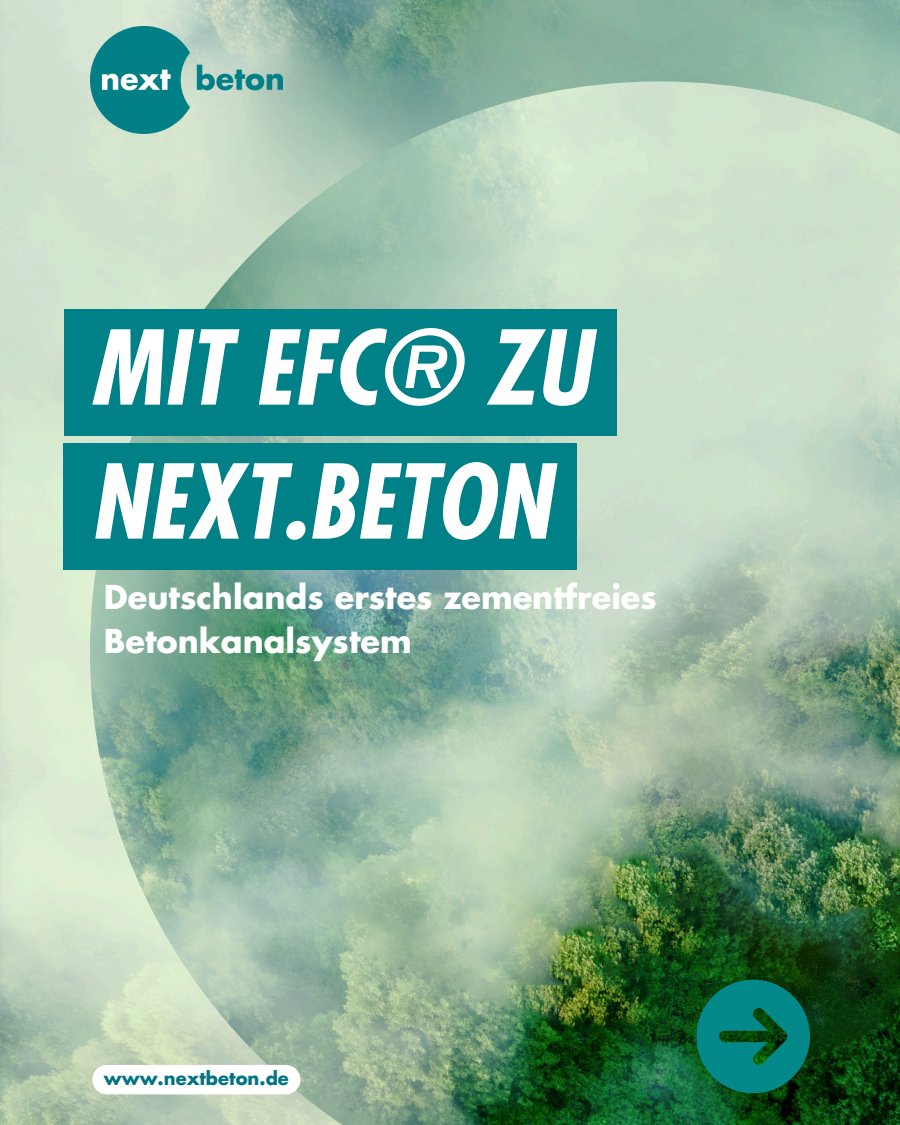
<style>
.page{position:relative;width:900px;height:1125px;background:#fff}
.page>*{position:absolute;margin:0;border:0;box-sizing:border-box;transform-origin:0 0}
.t1{font:italic 700 condensed 100px "Futura Std";color:#fff}
.t2{font:700 32px/44.2px "Futura Std";color:#fff}
.t3{font:700 18px "Futura Std";color:#047484}
</style>
<div class="page">
<img style="left:0;top:0;width:900px;height:1125px">
<img style="left:90px;top:81px;width:810px;height:1044px">
<img style="left:90px;top:27px;width:193px;height:107px">
<svg style="left:696px;top:980px;width:114px;height:113px;background:#047261"></svg>
<div style="left:92px;top:1065px;width:208px;height:29px;background:#fff;border-radius:15px"></div>
<div style="left:64px;top:310px;width:552px;height:126px;background:#008087"></div>
<div style="left:64px;top:444px;width:513px;height:126px;background:#008087"></div>
<p class="t1" style="left:90px;top:322px;width:502px">MIT EFC® ZU</p>
<h1 class="t1" style="left:90px;top:456px;width:462px">NEXT.BETON</h1>
<h1 class="t2" style="left:104px;top:577px;width:555px">Deutschlands erstes zementfreies<br>Betonkanalsystem</h1>
<p class="t3" style="left:104px;top:1070px;width:187px">www.nextbeton.de</p>
</div>
